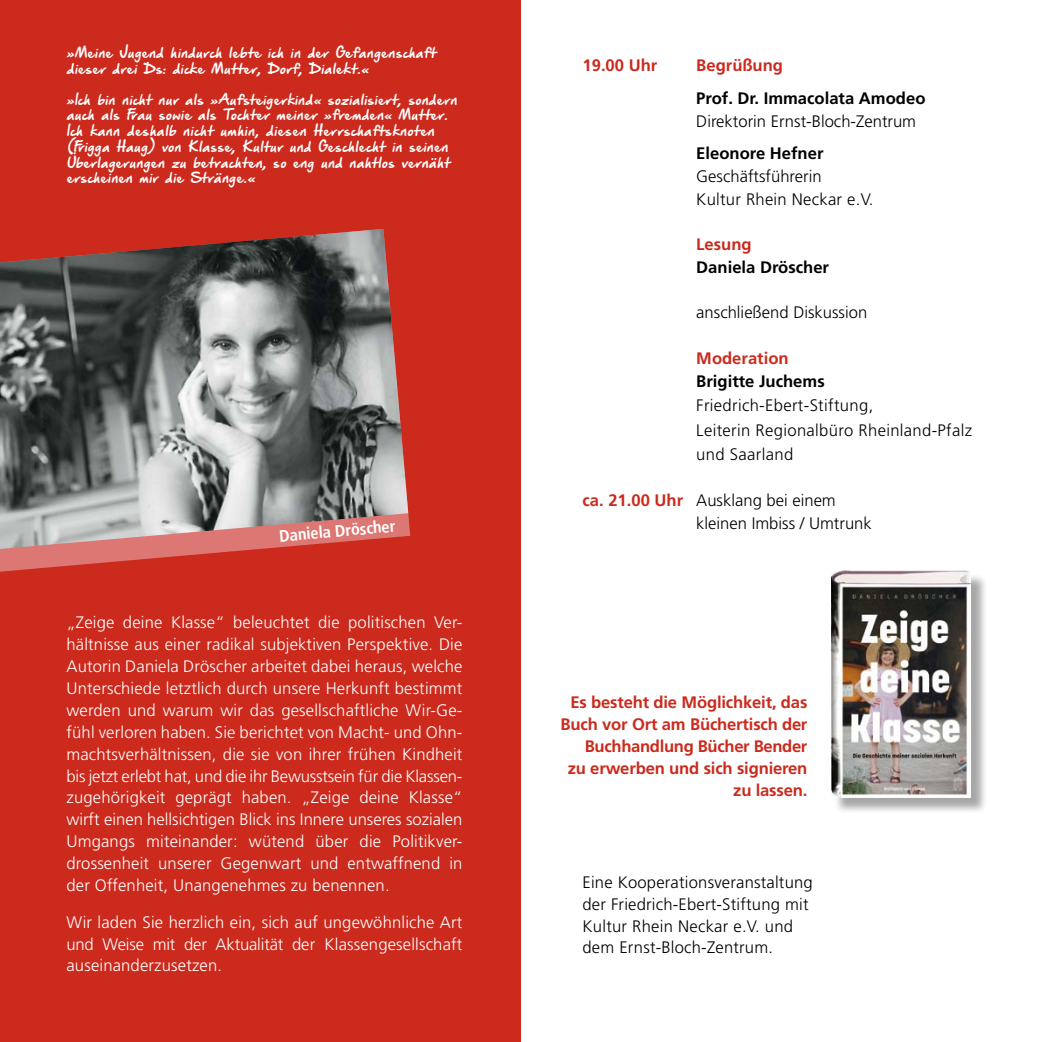
<style>
.page{position:relative;width:1042px;height:1042px;background:#fff}
.page>*{position:absolute;margin:0;border:0;box-sizing:border-box;transform-origin:0 0}
.t1{font:300 16.62px/21.9px "Frutiger";letter-spacing:.01em;color:#fff;text-align:justify}
.t2{font:300 16.62px/21.9px "Frutiger";letter-spacing:.01em;color:#000}
.t3{font:700 16.62px/21.9px "Frutiger CE";letter-spacing:-.01em;color:#cb2a1d;text-align:right}
.t4{font:700 16.62px "Frutiger CE";color:#000}
.t5{font:700 16.62px "Frutiger";color:#000}
.t6{font:700 condensed 16.62px "Frutiger";color:#fff}
.t7{font:700 16.62px "Frutiger";color:#cb2a1d}
.t8{font:italic 12.25px/15.8px "Hand Of Sean Demo";letter-spacing:.02em;color:#fff}
.s1{font-weight:700;color:#cb2a1d}
</style>
<div class="page">
<div style="left:0;top:0;width:521px;height:1042px;background:#cb2a1d"></div>
<svg style="left:0;top:511px;width:410px;height:61px"></svg>
<img style="left:0;top:229px;width:408px;height:320px">
<div style="left:834px;top:573px;width:154px;height:241px;background:#000;opacity:.35"></div>
<img style="left:831px;top:571px;width:140px;height:226px">
<p class="t8" style="left:66px;top:46px;width:371px">»Meine Jugend hindurch lebte ich in der Gefangenschaft dieser drei Ds: dicke Mutter, Dorf, Dialekt.«</p>
<p class="t8" style="left:66px;top:92px;width:396px">»Ich bin nicht nur als »Aufsteigerkind« sozialisiert, sondern auch als Frau sowie als Tochter meiner »fremden« Mutter.<br>Ich kann deshalb nicht umhin, diesen Herrschaftsknoten (Frigga Haug) von Klasse, Kultur und Geschlecht in seinen Überlagerungen zu betrachten, so eng und nahtlos vernäht erscheinen mir die Stränge.«</p>
<p class="t6" style="left:279px;top:526px;width:118px;rotate:-5deg">Daniela Dröscher</p>
<p class="t1" style="left:66px;top:611px;width:397px">„Zeige deine Klasse“ beleuchtet die politischen Ver&shy;hältnisse aus einer radikal subjektiven Perspektive. Die Autorin Daniela Dröscher arbeitet dabei heraus, welche Unterschiede letztlich durch unsere Herkunft bestimmt werden und warum wir das gesellschaftliche Wir-Ge&shy;fühl verloren haben. Sie berichtet von Macht- und Ohn&shy;machtsverhältnissen, die sie von ihrer frühen Kindheit bis jetzt erlebt hat, und die ihr Bewusstsein für die Klassen&shy;zugehörigkeit geprägt haben. „Zeige deine Klasse“ wirft einen hellsichtigen Blick ins Innere unseres sozialen Umgangs miteinander: wütend über die Politikver&shy;drossenheit unserer Gegenwart und entwaffnend in der Offenheit, Unangenehmes zu benennen.</p>
<p class="t1" style="left:66px;top:911px;width:397px">Wir laden Sie herzlich ein, sich auf ungewöhnliche Art und Weise mit der Aktualität der Klassengesellschaft auseinanderzusetzen.</p>
<p class="t3" style="left:582px;top:54px;width:76px">19.00 Uhr</p>
<p class="t3" style="left:696px;top:54px;width:88px">Begrüßung</p>
<p class="t4" style="left:696px;top:88px;width:231px">Prof. Dr. Immacolata Amodeo</p>
<p class="t2" style="left:696px;top:110px;width:221px">Direktorin Ernst-Bloch-Zentrum</p>
<p class="t4" style="left:696px;top:143px;width:129px">Eleonore Hefner</p>
<p class="t2" style="left:696px;top:165px;width:179px;line-height:22.8px">Geschäftsführerin<br>Kultur Rhein Neckar e.V.</p>
<p class="t7" style="left:696px;top:235px;width:57px">Lesung</p>
<p class="t4" style="left:696px;top:257px;width:134px">Daniela Dröscher</p>
<p class="t2" style="left:696px;top:302px;width:172px">anschließend Diskussion</p>
<p class="t3" style="left:696px;top:347px;width:94px">Moderation</p>
<p class="t5" style="left:696px;top:371px;width:130px">Brigitte Juchems</p>
<p class="t2" style="left:696px;top:393px;width:277px;line-height:24.5px">Friedrich-Ebert-Stiftung,<br>Leiterin Regionalbüro Rheinland-Pfalz und Saarland</p>
<p class="t2" style="left:696px;top:488px;width:177px;line-height:22.8px;text-indent:-114px"><span class="s1">ca. 21.00 Uhr</span> Ausklang bei einem kleinen Imbiss / Umtrunk</p>
<p class="t3" style="left:560px;top:691px;width:248px">Es besteht die Möglichkeit, das<br>Buch vor Ort am Büchertisch der<br>Buchhandlung Bücher Bender<br>zu erwerben und sich signieren zu lassen.</p>
<p class="t2" style="left:582px;top:871px;width:232px">Eine Kooperationsveranstaltung der Friedrich-Ebert-Stiftung mit<br>Kultur Rhein Neckar e.V. und dem Ernst-Bloch-Zentrum.</p>
</div>
